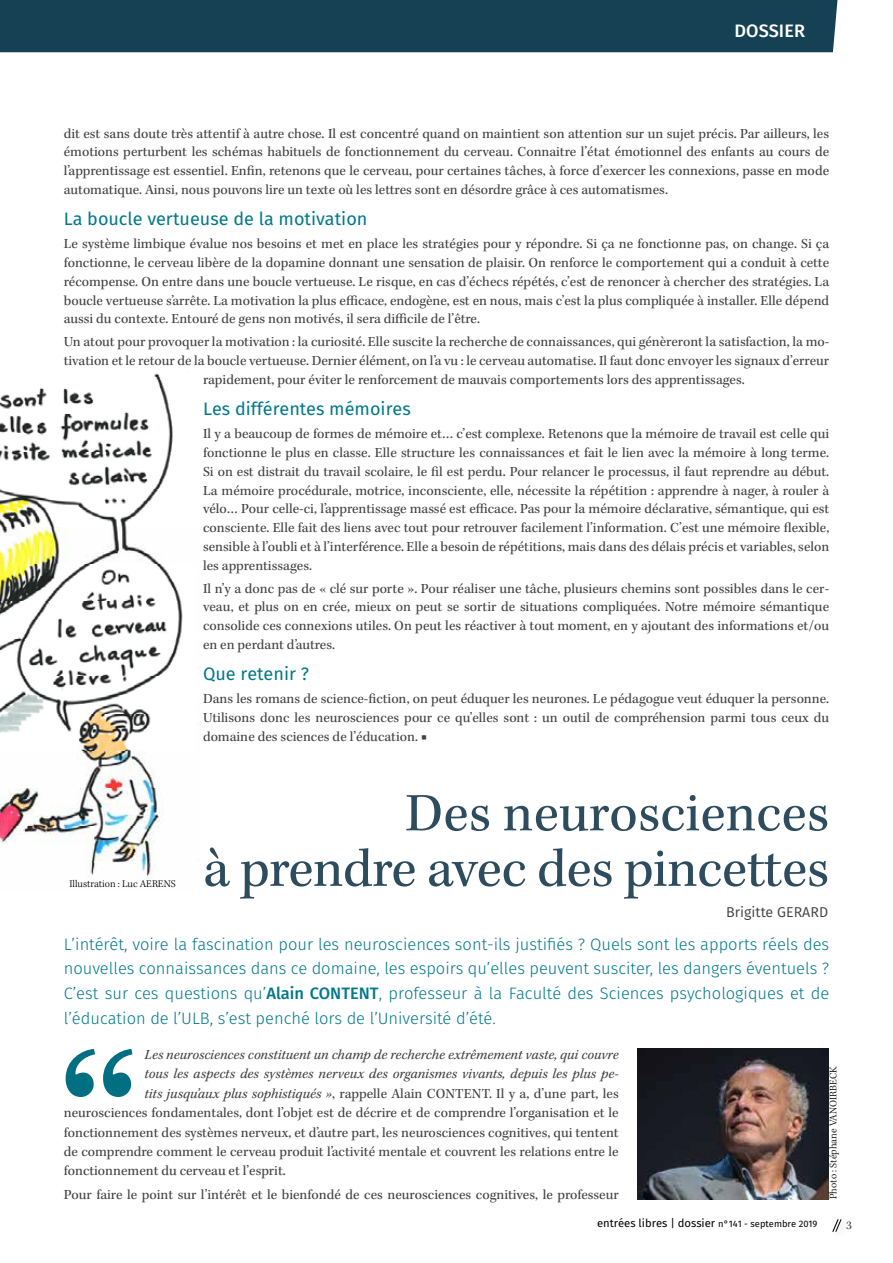
<style>
.page{position:relative;width:893px;height:1263px;background:#fff}
.page>*{position:absolute;margin:0;border:0;box-sizing:border-box;transform-origin:0 0}
.t1{font:55.5px/55.5px "Kepler Std";color:#2d4c5e;text-align:right}
.t2{font:18px "Fira Sans";color:#00788a}
.t3{font:500 18px "Fira Sans";color:#fff}
.t4{font:300 16.5px/24.9px "Fira Sans";color:#00788a;text-align:justify}
.t5{font:14.25px/18.8px "Kepler Std";color:#414042;text-align:justify}
.t6{font:italic 14.25px "Kepler Std";color:#414042}
.t7{font:14.25px "Fira Sans";color:#414042}
.t8{font:12px "Kepler Std";color:#414042}
.t9{font:11.25px "Fira Sans";color:#000}
.t10{font:300 10.5px "Kepler Std";color:#000}
.s1{font-weight:500}
.s2{font-style:italic}
.s3{font-size:9.3px}
</style>
<div class="page">
<svg style="left:832px;top:1219px;width:9px;height:13px"></svg>
<div style="left:0;top:0;width:837px;height:52px;background:#164154"></div>
<img style="left:638px;top:1049px;width:190px;height:150px">
<img style="left:0;top:373px;width:183px;height:507px">
<svg style="left:66px;top:1049px;width:67px;height:48px"></svg>
<p class="t3" style="left:734px;top:18px;width:11px">DOSSIER</p>
<p class="t5" style="left:64px;top:124px;width:767px">dit est sans doute très attentif à autre chose. Il est concentré quand on maintient son attention sur un sujet précis. Par ailleurs, les émotions perturbent les schémas habituels de fonctionnement du cerveau. Connaitre l’état émotionnel des enfants au cours de l’apprentissage est essentiel. Enfin, retenons que le cerveau, pour certaines tâches, à force d’exercer les connexions, passe en mode automatique. Ainsi, nous pouvons lire un texte où les lettres sont en désordre grâce à ces automatismes.</p>
<p class="t2" style="left:64px;top:206px;width:305px">La boucle vertueuse de la motivation</p>
<p class="t5" style="left:64px;top:235px;width:767px">Le système limbique évalue nos besoins et met en place les stratégies pour y répondre. Si ça ne fonctionne pas, on change. Si ça fonctionne, le cerveau libère de la dopamine donnant une sensation de plaisir. On renforce le comportement qui a conduit à cette récompense. On entre dans une boucle vertueuse. Le risque, en cas d’échecs répétés, c’est de renoncer à chercher des stratégies. La boucle vertueuse s’arrête. La motivation la plus efficace, endogène, est en nous, mais c’est la plus compliquée à installer. Elle dépend aussi du contexte. Entouré de gens non motivés, il sera difficile de l’être.</p>
<p class="t5" style="left:64px;top:333px;width:767px">Un atout pour provoquer la motivation : la curiosité. Elle suscite la recherche de connaissances, qui génèreront la satisfaction, la mo-</p>
<p class="t5" style="left:64px;top:352px;width:767px">tivation et le retour de la boucle vertueuse. Dernier élément, on l’a vu : le cerveau automatise. Il faut donc envoyer les signaux d’erreur</p>
<p class="t5" style="left:203px;top:371px;width:543px">rapidement, pour éviter le renforcement de mauvais comportements lors des apprentissages.</p>
<p class="t2" style="left:203px;top:396px;width:209px">Les différentes mémoires</p>
<p class="t5" style="left:203px;top:425px;width:628px">Il y a beaucoup de formes de mémoire et… c’est complexe. Retenons que la mémoire de travail est celle qui fonctionne le plus en classe. Elle structure les connaissances et fait le lien avec la mémoire à long terme.<br>Si on est distrait du travail scolaire, le fil est perdu. Pour relancer le processus, il faut reprendre au début.<br>La mémoire procédurale, motrice, inconsciente, elle, nécessite la répétition : apprendre à nager, à rouler à vélo… Pour celle-ci, l’apprentissage massé est efficace. Pas pour la mémoire déclarative, sémantique, qui est consciente. Elle fait des liens avec tout pour retrouver facilement l’information. C’est une mémoire flexible, sensible à l’oubli et à l’interférence. Elle a besoin de répétitions, mais dans des délais précis et variables, selon les apprentissages.</p>
<p class="t5" style="left:203px;top:579px;width:628px">Il n’y a donc pas de « clé sur porte ». Pour réaliser une tâche, plusieurs chemins sont possibles dans le cer&shy;veau, et plus on en crée, mieux on peut se sortir de situations compliquées. Notre mémoire sémantique consolide ces connexions utiles. On peut les réactiver à tout moment, en y ajoutant des informations et/ou en en perdant d’autres.</p>
<p class="t2" style="left:203px;top:661px;width:108px">Que retenir ?</p>
<p class="t5" style="left:203px;top:690px;width:628px">Dans les romans de science-fiction, on peut éduquer les neurones. Le pédagogue veut éduquer la personne.<br>Utilisons donc les neurosciences pour ce qu’elles sont : un outil de compréhension parmi tous ceux du domaine des sciences de l’éducation. ■</p>
<p class="t10" style="left:69px;top:878px;width:108px">Illustration : Luc AERENS</p>
<h1 class="t1" style="left:203px;top:787px;width:627px">Des neurosciences<br>à prendre avec des pincettes</h1>
<p class="t7" style="left:726px;top:902px;width:103px">Brigitte GERARD</p>
<p class="t4" style="left:64px;top:931px;width:767px">L’intérêt, voire la fascination pour les neurosciences sont-ils justifiés ? Quels sont les apports réels des nouvelles connaissances dans ce domaine, les espoirs qu’elles peuvent susciter, les dangers éventuels ?<br>C’est sur ces questions qu’<span class="s1">Alain CONTENT</span>, professeur à la Faculté des Sciences psychologiques et de l’éducation de l’ULB, s’est penché lors de l’Université d’été.</p>
<p class="t6" style="left:145px;top:1046px;width:476px">Les neurosciences constituent un champ de recherche extrêmement vaste, qui couvre</p>
<p class="t6" style="left:145px;top:1066px;width:476px">tous les aspects des systèmes nerveux des organismes vivants, depuis les plus pe-</p>
<p class="t5" style="left:145px;top:1084px;width:476px"><span class="s2">tits jusqu’aux plus sophistiqués »</span>, rappelle Alain CONTENT. Il y a, d’une part, les</p>
<p class="t5" style="left:64px;top:1104px;width:556px">neurosciences fondamentales, dont l’objet est de décrire et de comprendre l’organisation et le</p>
<p class="t5" style="left:64px;top:1123px;width:556px">fonctionnement des systèmes nerveux, et d’autre part, les neurosciences cognitives, qui tentent</p>
<p class="t5" style="left:64px;top:1143px;width:556px">de comprendre comment le cerveau produit l’activité mentale et couvrent les relations entre le</p>
<p class="t5" style="left:64px;top:1162px;width:223px">fonctionnement du cerveau et l’esprit.</p>
<p class="t5" style="left:64px;top:1186px;width:556px">Pour faire le point sur l’intérêt et le bienfondé de ces neurosciences cognitives, le professeur</p>
<p class="t10" style="left:827px;top:1199px;width:135px;rotate:-90deg">Photo : Stéphane VANOIRBECK</p>
<p class="t9" style="left:597px;top:1216px;width:222px">entrées libres | dossier <span class="s3">n°141 - septembre 2019</span></p>
<p class="t8" style="left:846px;top:1218px;width:7px">3</p>
</div>
